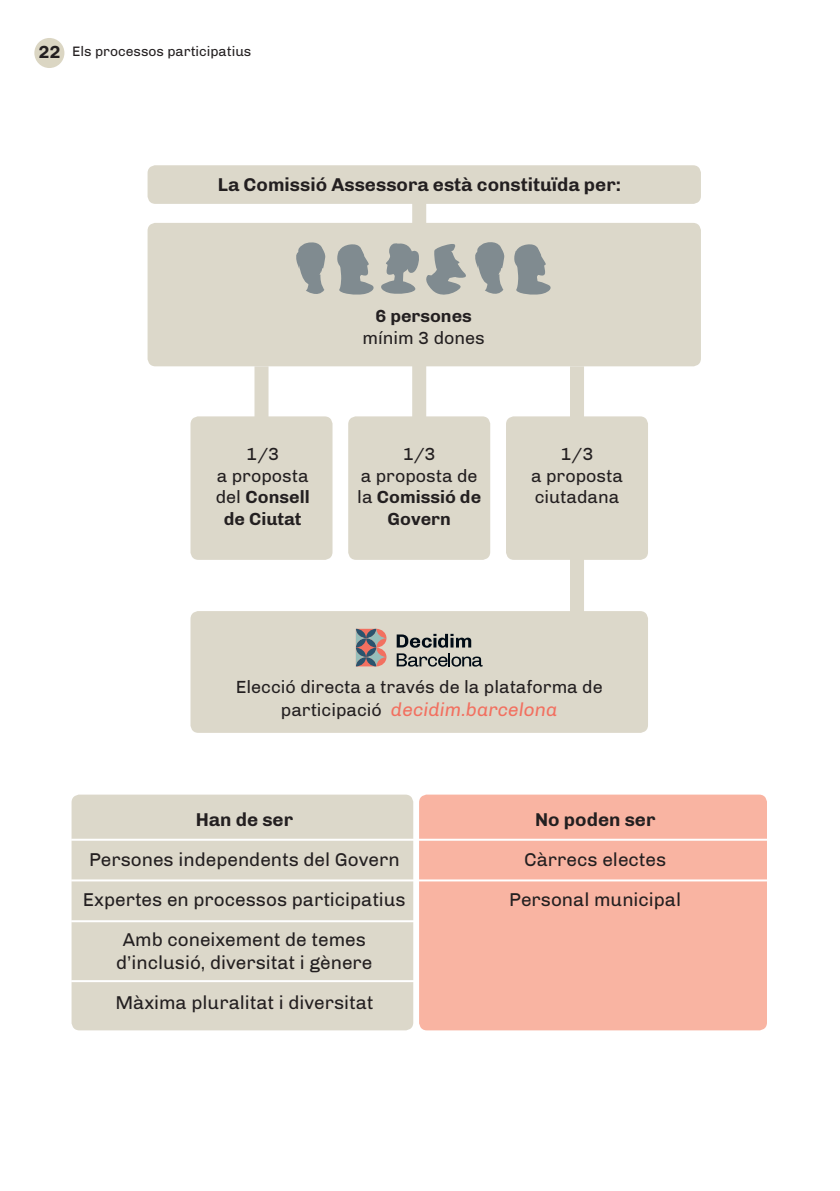
<style>
.page{position:relative;width:840px;height:1191px;background:#fff}
.page>*{position:absolute;margin:0;border:0;box-sizing:border-box;transform-origin:0 0}
.t1{font:19px/39.8px "Chivo";color:#231f20;text-align:center}
.t2{font:700 19px "Chivo";color:#231f20}
.t3{font:italic 19px "Chivo";color:#f27060}
.t4{font:18px/21.6px "Chivo";color:#231f20;text-align:center}
.t5{font:700 18px "Chivo";color:#231f20}
.t6{font:14px "Chivo";color:#231f20}
.s1{font-weight:700;font-size:18px}
.s2{font-weight:700}
.s3{font-style:normal;font-size:18px;color:#231f20}
</style>
<div class="page">
<div style="left:34px;top:38px;width:30px;height:30px;background:#dbd6c3;border-radius:50%"></div>
<div style="left:412px;top:188px;width:14px;height:234px;background:#dcd8ca"></div>
<div style="left:569px;top:366px;width:14px;height:291px;background:#dcd8ca"></div>
<div style="left:190px;top:416px;width:142px;height:144px;background:#dcd8ca;border-radius:8px"></div>
<div style="left:505px;top:416px;width:142px;height:144px;background:#dcd8ca;border-radius:8px"></div>
<div style="left:190px;top:611px;width:457px;height:122px;background:#dcd8ca;border-radius:8px"></div>
<div style="left:147px;top:223px;width:553px;height:143px;background:#dcd8ca;border-radius:8px"></div>
<div style="left:147px;top:165px;width:553px;height:39px;background:#dcd8ca;border-radius:8px"></div>
<div style="left:348px;top:416px;width:142px;height:144px;background:#dcd8ca;border-radius:8px"></div>
<div style="left:254px;top:366px;width:14px;height:56px;background:#dcd8ca"></div>
<div style="left:71px;top:794px;width:342px;height:236px;background:#dcd8ca;border-radius:8px"></div>
<div style="left:419px;top:794px;width:347px;height:236px;background:#f9b4a2;border-radius:8px"></div>
<hr style="left:71px;top:879px;width:695px;height:2px;background:#fff">
<hr style="left:71px;top:838px;width:695px;height:2px;background:#fff">
<hr style="left:71px;top:920px;width:348px;height:2px;background:#fff">
<hr style="left:71px;top:980px;width:348px;height:2px;background:#fff">
<svg style="left:475px;top:242px;width:29px;height:52px"></svg>
<svg style="left:296px;top:242px;width:29px;height:52px"></svg>
<svg style="left:337px;top:243px;width:129px;height:52px"></svg>
<svg style="left:514px;top:244px;width:37px;height:51px"></svg>
<svg style="left:396px;top:634px;width:75px;height:13px"></svg>
<svg style="left:396px;top:653px;width:86px;height:13px"></svg>
<svg style="left:356px;top:629px;width:30px;height:37px"></svg>
<p class="t6" style="left:38px;top:43px;width:214px"><span class="s1">22</span> Els processos participatius</p>
<p class="t2" style="left:218px;top:174px;width:404px">La Comissió Assessora està constituïda per:</p>
<p class="t5" style="left:375px;top:305px;width:98px">6 persones</p>
<p class="t4" style="left:362px;top:327px;width:124px">mínim 3 dones</p>
<p class="t4" style="left:216px;top:443px;width:95px">1/3<br>a proposta del <span class="s2">Consell de Ciutat</span></p>
<p class="t4" style="left:357px;top:443px;width:125px">1/3<br>a proposta de la <span class="s2">Comissió de<br>Govern</span></p>
<p class="t4" style="left:531px;top:443px;width:93px">1/3<br>a proposta ciutadana</p>
<p class="t4" style="left:236px;top:676px;width:368px">Elecció directa a través de la plataforma de</p>
<p class="t3" style="left:281px;top:698px;width:278px"><span class="s3">participació</span> decidim.barcelona</p>
<p class="t2" style="left:195px;top:808px;width:99px">Han de ser</p>
<p class="t1" style="left:83px;top:840px;width:324px">Persones independents del Govern<br>Expertes en processos participatius<br>Amb coneixement de temes</p>
<p class="t1" style="left:115px;top:942px;width:259px;text-align:left">d’inclusió, diversitat i gènere<br>Màxima pluralitat i diversitat</p>
<p class="t2" style="left:535px;top:808px;width:122px">No poden ser</p>
<p class="t1" style="left:509px;top:840px;width:173px">Càrrecs electes<br>Personal municipal</p>
</div>
